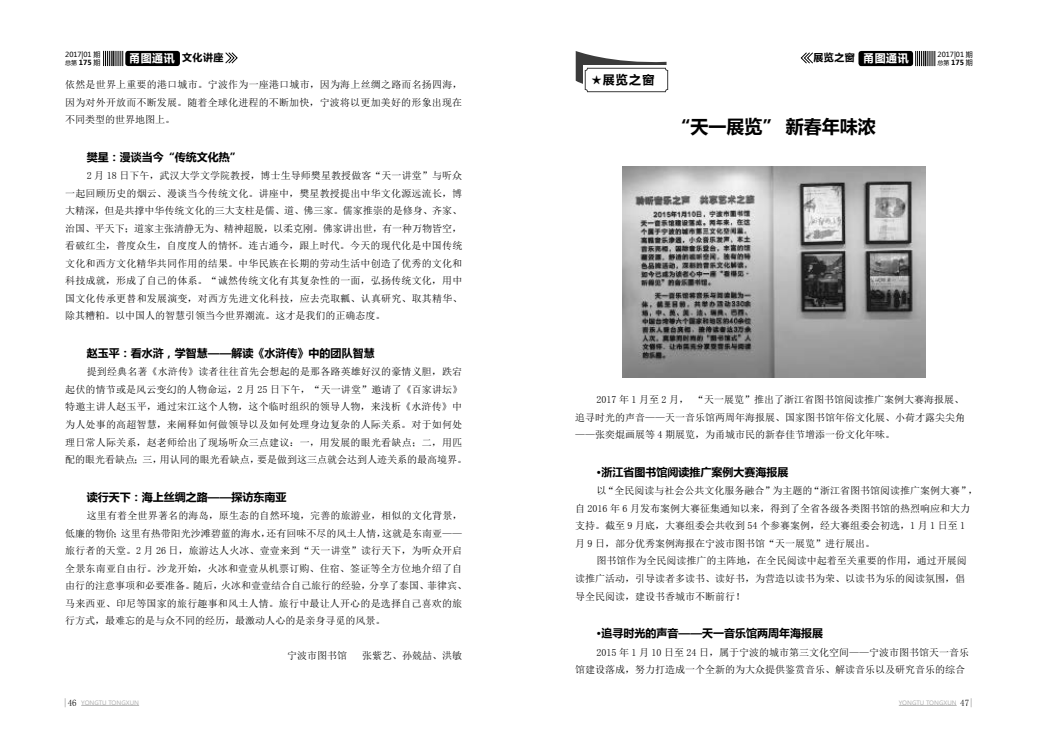
<style>
.page{position:relative;width:1038px;height:755px;background:#fff}
.page>*{position:absolute;margin:0;border:0;box-sizing:border-box;transform-origin:0 0}
.t1{font:700 18px "Microsoft Ya Hei";color:#000}
.t2{font:700 12px "Microsoft Ya Hei";color:#000}
.t3{font:700 11px "Microsoft Ya Hei";color:#000}
.t4{font:700 11px "Microsoft Ya Hei";color:#fff}
.t5{font:10px/17.5px "Sim Sun";color:#000;text-align:justify}
.t6{font:10px/17.5px "Sim Sun";letter-spacing:.02em;color:#000}
.t7{font:700 10px "Microsoft Ya Hei";color:#000}
.t8{font:7px/8.2px "Microsoft Ya Hei";color:#000}
.t9{font:700 7px "Microsoft Ya Hei";color:#000}
.t10{font:6px "Microsoft Ya Hei";color:#b4b4b4}
.s1{font-size:6px}
.s2{font-weight:700}
.s3{font-size:10px;color:#000}
.s4{font-family:"Sim Sun";font-size:9px;color:#000}
.s5{font-size:11px;color:#fff}
.s6{font-weight:400;font-size:6px}
.s7{font-weight:400}
</style>
<div class="page">
<hr style="left:898px;top:704px;width:58px;height:1px;background:#b4b4b4">
<svg style="left:915px;top:51px;width:20px;height:15px"></svg>
<div style="left:858px;top:51px;width:55px;height:15px;background:#000;border-radius:3px"></div>
<svg style="left:800px;top:52px;width:13px;height:12px"></svg>
<hr style="left:81px;top:704px;width:58px;height:1px;background:#b4b4b4">
<svg style="left:103px;top:51px;width:20px;height:15px"></svg>
<div style="left:125px;top:51px;width:55px;height:15px;background:#000;border-radius:3px"></div>
<svg style="left:225px;top:52px;width:13px;height:12px"></svg>
<img style="left:623px;top:166px;width:302px;height:211px">
<svg style="left:575px;top:51px;width:91px;height:33px"></svg>
<div style="left:583px;top:66px;width:87px;height:28px;background:#fff"></div>
<div style="left:585px;top:68px;width:83px;height:24px;border:1px solid #3b3b3b;border-radius:2px"></div>
<p class="t8" style="left:65px;top:50px;width:37px">2017|01 期<span class="s1">总第</span> <span class="s2">175</span> 期</p>
<p class="t4" style="left:129px;top:50px;width:96px">甬图通讯 <span class="s3">文化讲座</span></p>
<p class="t5" style="left:65px;top:76px;width:398px">依然是世界上重要的港口城市。宁波作为一座港口城市，因为海上丝绸之路而名扬四海，因为对外开放而不断发展。随着全球化进程的不断加快，宁波将以更加美好的形象出现在不同类型的世界地图上。</p>
<p class="t3" style="left:87px;top:149px;width:156px">樊星：漫谈当今“传统文化热”</p>
<p class="t5" style="left:65px;top:167px;width:398px;text-indent:22px">2 月 18 日下午，武汉大学文学院教授，博士生导师樊星教授做客“天一讲堂”与听众一起回顾历史的烟云、漫谈当今传统文化。讲座中，樊星教授提出中华文化源远流长，博大精深，但是共撑中华传统文化的三大支柱是儒、道、佛三家。儒家推崇的是修身、齐家、治国、平天下；道家主张清静无为、精神超脱，以柔克刚。佛家讲出世，有一种万物皆空，看破红尘，普度众生，自度度人的情怀。连古通今，跟上时代。今天的现代化是中国传统文化和西方文化精华共同作用的结果。中华民族在长期的劳动生活中创造了优秀的文化和科技成就，形成了自己的体系。“诚然传统文化有其复杂性的一面，弘扬传统文化，用中国文化传承更替和发展演变，对西方先进文化科技，应去壳取瓤、认真研究、取其精华、除其糟粕。以中国人的智慧引领当今世界潮流。这才是我们的正确态度。</p>
<p class="t3" style="left:87px;top:345px;width:289px">赵玉平：看水浒，学智慧——解读《水浒传》中的团队智慧</p>
<p class="t6" style="left:65px;top:363px;width:403px;text-indent:22px">提到经典名著《水浒传》读者往往首先会想起的是那各路英雄好汉的豪情义胆，跌宕起伏的情节或是风云变幻的人物命运，2 月 25 日下午，“天一讲堂”邀请了《百家讲坛》特邀主讲人赵玉平，通过宋江这个人物，这个临时组织的领导人物，来浅析《水浒传》中为人处事的高超智慧，来阐释如何做领导以及如何处理身边复杂的人际关系。对于如何处理日常人际关系，赵老师给出了现场听众三点建议：一，用发展的眼光看缺点；二，用匹配的眼光看缺点；三，用认同的眼光看缺点，要是做到这三点就会达到人迹关系的最高境界。</p>
<p class="t3" style="left:87px;top:488px;width:201px">读行天下：海上丝绸之路——探访东南亚</p>
<p class="t5" style="left:65px;top:506px;width:403px;text-align:left;text-indent:22px">这里有着全世界著名的海岛，原生态的自然环境，完善的旅游业，相似的文化背景，低廉的物价；这里有热带阳光沙滩碧蓝的海水，还有回味不尽的风土人情，这就是东南亚——旅行者的天堂。2 月 26 日，旅游达人火冰、壹壹来到“天一讲堂”读行天下，为听众开启全景东南亚自由行。沙龙开始，火冰和壹壹从机票订购、住宿、签证等全方位地介绍了自由行的注意事项和必要准备。随后，火冰和壹壹结合自己旅行的经验，分享了泰国、菲律宾、马来西亚、印尼等国家的旅行趣事和风土人情。旅行中最让人开心的是选择自己喜欢的旅行方式，最难忘的是与众不同的经历，最激动人心的是亲身寻觅的风景。</p>
<p class="t5" style="left:287px;top:646px;width:61px">宁波市图书馆</p>
<p class="t5" style="left:362px;top:646px;width:101px">张紫艺、孙兢喆、洪敏</p>
<p class="t10" style="left:63px;top:698px;width:77px"><span class="s4">|46</span> YONGTU TONGXUN</p>
<p class="t2" style="left:591px;top:71px;width:64px">★展览之窗</p>
<p class="t8" style="left:937px;top:50px;width:37px">2017|01 期</p>
<p class="t7" style="left:813px;top:51px;width:97px">展览之窗 <span class="s5">甬图通讯</span></p>
<p class="t9" style="left:937px;top:57px;width:37px"><span class="s6">总第</span> 175 <span class="s7">期</span></p>
<p class="t1" style="left:672px;top:114px;width:205px">“天一展览” 新春年味浓</p>
<p class="t5" style="left:575px;top:390px;width:391px;text-indent:22px">2017 年 1 月至 2 月， “天一展览”推出了浙江省图书馆阅读推广案例大赛海报展、追寻时光的声音——天一音乐馆两周年海报展、国家图书馆年俗文化展、小荷才露尖尖角——张奕焜画展等 4 期展览，为甬城市民的新春佳节增添一份文化年味。</p>
<p class="t3" style="left:596px;top:464px;width:193px">·浙江省图书馆阅读推广案例大赛海报展</p>
<p class="t5" style="left:596px;top:481px;width:383px">以“全民阅读与社会公共文化服务融合”为主题的“浙江省图书馆阅读推广案例大赛”，</p>
<p class="t5" style="left:575px;top:499px;width:396px">自 2016 年 6 月发布案例大赛征集通知以来，得到了全省各级各类图书馆的热烈响应和大力</p>
<p class="t5" style="left:575px;top:516px;width:391px">支持。截至 9 月底，大赛组委会共收到 54 个参赛案例，经大赛组委会初选，1 月 1 日至 1</p>
<p class="t5" style="left:575px;top:534px;width:301px">月 9 日，部分优秀案例海报在宁波市图书馆“天一展览”进行展出。</p>
<p class="t5" style="left:596px;top:551px;width:371px">图书馆作为全民阅读推广的主阵地，在全民阅读中起着至关重要的作用，通过开展阅</p>
<p class="t5" style="left:575px;top:569px;width:391px">读推广活动，引导读者多读书、读好书，为营造以读书为荣、以读书为乐的阅读氛围，倡</p>
<p class="t5" style="left:575px;top:586px;width:171px">导全民阅读，建设书香城市不断前行！</p>
<p class="t3" style="left:596px;top:625px;width:228px">·追寻时光的声音——天一音乐馆两周年海报展</p>
<p class="t5" style="left:575px;top:642px;width:396px;text-indent:22px">2015 年 1 月 10 日至 24 日，属于宁波的城市第三文化空间——宁波市图书馆天一音乐馆建设落成，努力打造成一个全新的为大众提供鉴赏音乐、解读音乐以及研究音乐的综合</p>
<p class="t10" style="left:898px;top:698px;width:76px">YONGTU TONGXUN <span class="s4">47|</span></p>
</div>
